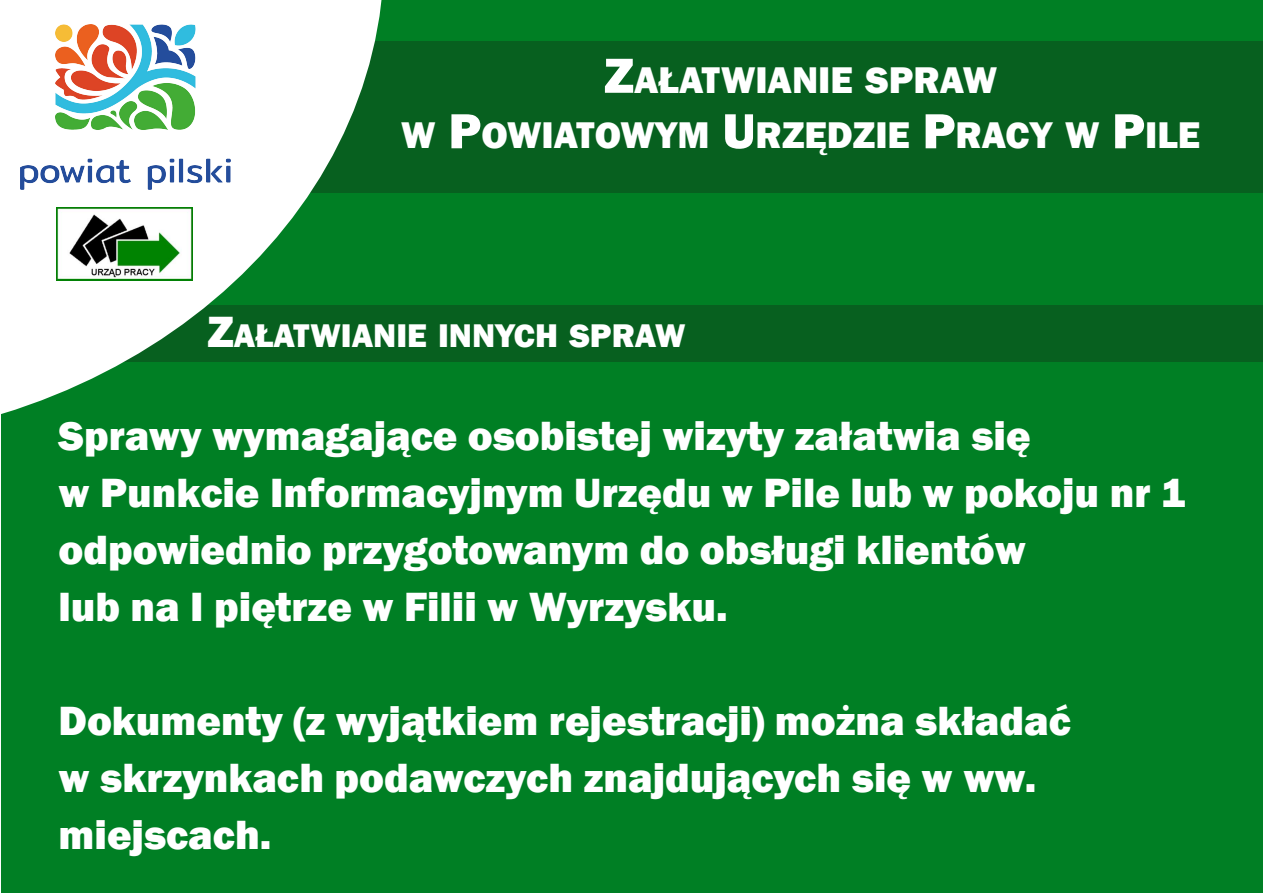
<style>
.page{position:relative;width:1263px;height:893px;background:#fff}
.page>*{position:absolute;margin:0;border:0;box-sizing:border-box;transform-origin:0 0}
.t1{font:800 42px/57px "Franklin Gothic";color:#fff}
.t2{font:800 38.25px/55.5px "Franklin Gothic";color:#fff;text-align:center}
.t3{font:800 33.75px "Franklin Gothic";color:#fff}
.s1{font-size:51px}
.s2{font-size:45px}
</style>
<div class="page">
<div style="left:1px;top:0;width:1262px;height:893px;background:#007f24"></div>
<div style="left:240px;top:41px;width:1023px;height:152px;background:#07601f"></div>
<div style="left:24px;top:305px;width:1239px;height:56px;background:#07601f"></div>
<svg style="left:1px;top:0;width:385px;height:445px"></svg>
<img style="left:57px;top:207px;width:135px;height:74px">
<img style="left:21px;top:25px;width:210px;height:165px">
<p class="t2" style="left:401px;top:52px;width:800px"><span class="s1">Z</span>AŁATWIANIE SPRAW<br>W <span class="s1">P</span>OWIATOWYM <span class="s1">U</span>RZĘDZIE <span class="s1">P</span>RACY W <span class="s1">P</span>ILE</p>
<p class="t3" style="left:207px;top:316px;width:479px"><span class="s2">Z</span>AŁATWIANIE INNYCH SPRAW</p>
<p class="t1" style="left:59px;top:407px;width:1128px">Sprawy wymagające osobistej wizyty załatwia się<br>w Punkcie Informacyjnym Urzędu w Pile lub w pokoju nr 1 odpowiednio przygotowanym do obsługi klientów<br>lub na I piętrze w Filii w Wyrzysku.</p>
<p class="t1" style="left:59px;top:692px;width:1013px">Dokumenty (z wyjątkiem rejestracji) można składać w skrzynkach podawczych znajdujących się w ww. miejscach.</p>
</div>
